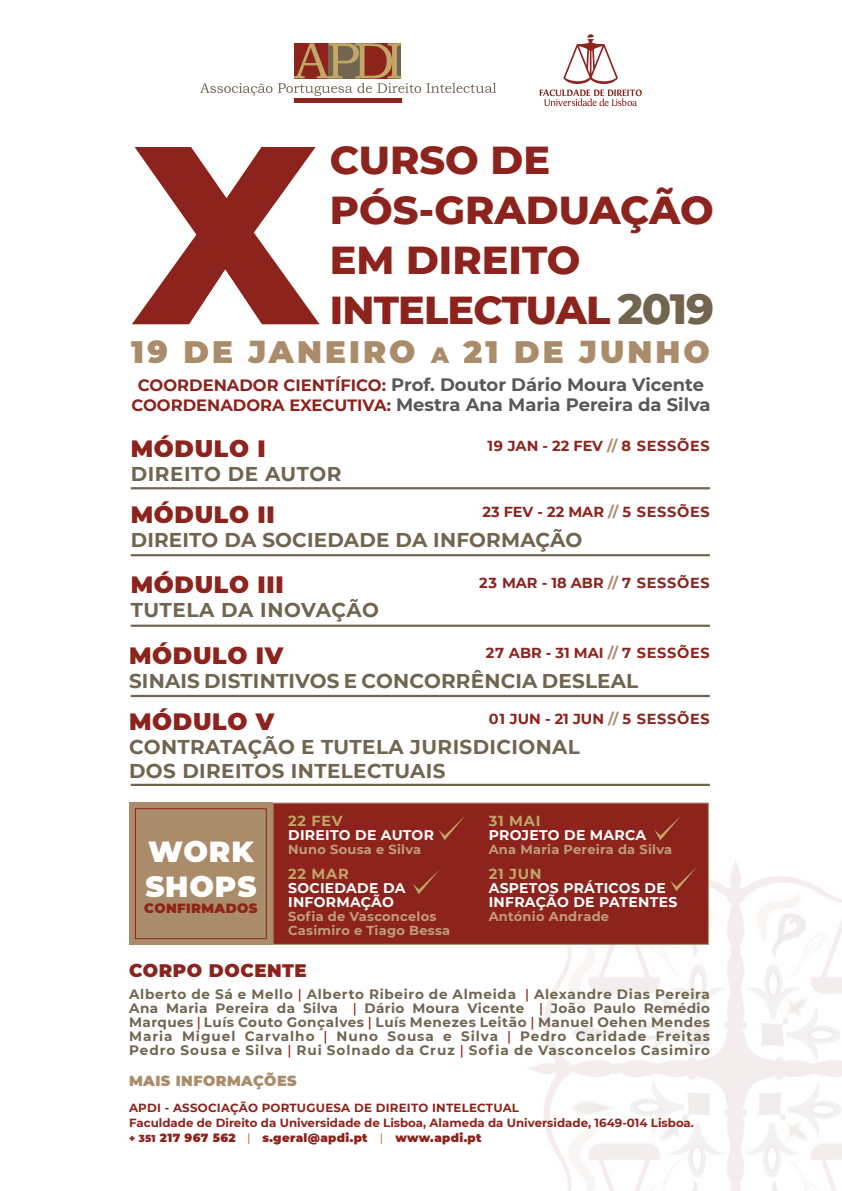
<style>
.page{position:relative;width:842px;height:1191px;background:#fff}
.page>*{position:absolute;margin:0;border:0;box-sizing:border-box;transform-origin:0 0}
.t1{font:800 253.2px "Montserrat";color:#8c231d}
.t2{font:800 39.8px/49.9px "Montserrat";letter-spacing:-.005em;color:#8c231d}
.t3{font:900 31px "Montserrat";letter-spacing:.1em;color:#aa8b6a}
.t4{font:900 29px "Montserrat";letter-spacing:.03em;color:#fff}
.t5{font:900 23.6px "Montserrat";letter-spacing:.03em;color:#8c231d}
.t6{font:700 19.9px "Montserrat";letter-spacing:.01em;color:#716550}
.t7{font:700 19.9px "Montserrat";letter-spacing:.03em;color:#716550}
.t8{font:900 18.1px "Montserrat";letter-spacing:.03em;color:#8c231d}
.t9{font:700 18px "Montserrat";color:#57585a}
.t10{font:700 14.5px "Montserrat";letter-spacing:.05em;color:#8c231d}
.t11{font:700 14.5px "Montserrat";letter-spacing:.025em;color:#8c231d}
.t12{font:700 14.5px "Montserrat";letter-spacing:.05em;color:#c2a668}
.t13{font:900 14.5px "Montserrat";letter-spacing:.03em;color:#aa8b6a}
.t14{font:700 14px/14px "Montserrat";letter-spacing:.02em;color:#fff}
.t15{font:700 13.6px/14px "Montserrat";letter-spacing:.07em;color:#716550;text-align:justify}
.t16{font:900 13.3px "Montserrat";letter-spacing:.03em;color:#8c231d}
.t17{font:700 13px "Montserrat";letter-spacing:.02em;color:#c09c7c}
.t18{font:700 11.8px "Montserrat";color:#8c231d}
.t19{font:700 11.8px "Montserrat";letter-spacing:.02em;color:#8c231d}
.t20{font:900 11.8px "Montserrat";letter-spacing:.03em;color:#8c231d}
.s1{font-size:43.1px;color:#716550}
.s2{font-size:22.2px}
.s3{font-size:16.3px;color:#8c231d}
.s4{color:#aa8b6a}
.s5{font-weight:500;color:#8c231d}
.s6{font-size:10px}
.s7{font-weight:500;color:#aa8b6a}
</style>
<div class="page">
<div style="left:129px;top:802px;width:144px;height:142px;background:#aa8b6a"></div>
<div style="left:135px;top:808px;width:132px;height:131px;border:1px solid #8c231d"></div>
<svg style="left:200px;top:83px;width:72px;height:13px"></svg>
<svg style="left:278px;top:43px;width:218px;height:53px"></svg>
<div style="left:294px;top:98px;width:107px;height:5px;background:#8c231d"></div>
<svg style="left:539px;top:34px;width:103px;height:72px"></svg>
<hr style="left:131px;top:487px;width:579px;height:2px;background:#716550">
<hr style="left:131px;top:554px;width:579px;height:2px;background:#716550">
<hr style="left:131px;top:624px;width:579px;height:3px;background:#716550">
<hr style="left:131px;top:695px;width:579px;height:2px;background:#716550">
<hr style="left:131px;top:783px;width:579px;height:3px;background:#716550">
<div style="left:273px;top:802px;width:436px;height:142px;background:#8c231d;border:1px solid #aa8b6a"></div>
<svg style="left:439px;top:816px;width:26px;height:24px"></svg>
<svg style="left:654px;top:816px;width:27px;height:24px"></svg>
<svg style="left:413px;top:870px;width:26px;height:24px"></svg>
<svg style="left:670px;top:867px;width:27px;height:24px"></svg>
<p class="t1" style="left:132px;top:49px;width:188px">X</p>
<p class="t2" style="left:330px;top:133px;width:385px">CURSO DE<br>PÓS-GRADUAÇÃO</p>
<p class="t2" style="left:330px;top:233px;width:386px">EM DIREITO<br>INTELECTUAL <span class="s1">2019</span></p>
<p class="t3" style="left:131px;top:329px;width:580px">19 DE JANEIRO <span class="s2">A</span> 21 DE JUNHO</p>
<p class="t9" style="left:138px;top:372px;width:568px"><span class="s3">COORDENADOR CIENTÍFICO:</span> Prof. Doutor Dário Moura Vicente</p>
<p class="t9" style="left:131px;top:392px;width:581px"><span class="s3">COORDENADORA EXECUTIVA:</span> Mestra Ana Maria Pereira da Silva</p>
<p class="t5" style="left:131px;top:431px;width:137px">MÓDULO I</p>
<p class="t7" style="left:131px;top:459px;width:212px">DIREITO DE AUTOR</p>
<p class="t5" style="left:131px;top:497px;width:145px">MÓDULO II</p>
<p class="t6" style="left:131px;top:525px;width:453px">DIREITO DA SOCIEDADE DA INFORMAÇÃO</p>
<p class="t10" style="left:487px;top:435px;width:224px">19 JAN - 22 FEV <span class="s4">//</span> 8 SESSÕES</p>
<p class="t11" style="left:482px;top:501px;width:229px">23 FEV - 22 MAR <span class="s4">//</span> 5 SESSÕES</p>
<p class="t5" style="left:131px;top:567px;width:154px">MÓDULO III</p>
<p class="t6" style="left:131px;top:596px;width:250px">TUTELA DA INOVAÇÃO</p>
<p class="t10" style="left:479px;top:572px;width:232px">23 MAR - 18 ABR <span class="s4">//</span> 7 SESSÕES</p>
<p class="t5" style="left:129px;top:637px;width:156px">MÓDULO IV</p>
<p class="t6" style="left:129px;top:666px;width:511px">SINAIS DISTINTIVOS E CONCORRÊNCIA DESLEAL</p>
<p class="t5" style="left:129px;top:704px;width:147px">MÓDULO V</p>
<p class="t6" style="left:129px;top:732px;width:452px">CONTRATAÇÃO E TUTELA JURISDICIONAL</p>
<p class="t6" style="left:129px;top:756px;width:318px">DOS DIREITOS INTELECTUAIS</p>
<p class="t10" style="left:486px;top:642px;width:226px">27 ABR - 31 MAI <span class="s4">//</span> 7 SESSÕES</p>
<p class="t10" style="left:489px;top:708px;width:222px">01 JUN - 21 JUN <span class="s4">//</span> 5 SESSÕES</p>
<p class="t4" style="left:148px;top:829px;width:107px">WORK</p>
<p class="t4" style="left:145px;top:864px;width:113px">SHOPS</p>
<p class="t16" style="left:144px;top:898px;width:115px">CONFIRMADOS</p>
<p class="t12" style="left:288px;top:810px;width:56px">22 FEV</p>
<p class="t14" style="left:288px;top:827px;width:147px">DIREITO DE AUTOR</p>
<p class="t17" style="left:288px;top:840px;width:135px">Nuno Sousa e Silva</p>
<p class="t12" style="left:288px;top:863px;width:62px">22 MAR</p>
<p class="t14" style="left:288px;top:880px;width:119px">SOCIEDADE DA</p>
<p class="t14" style="left:288px;top:894px;width:107px">INFORMAÇÃO</p>
<p class="t17" style="left:288px;top:907px;width:150px">Sofia de Vasconcelos</p>
<p class="t17" style="left:288px;top:921px;width:164px">Casimiro e Tiago Bessa</p>
<p class="t12" style="left:489px;top:810px;width:53px">31 MAI</p>
<p class="t14" style="left:489px;top:827px;width:159px">PROJETO DE MARCA</p>
<p class="t17" style="left:489px;top:840px;width:185px">Ana Maria Pereira da Silva</p>
<p class="t12" style="left:489px;top:863px;width:54px">21 JUN</p>
<p class="t14" style="left:489px;top:880px;width:190px">ASPETOS PRÁTICOS DE<br>INFRAÇÃO DE PATENTES</p>
<p class="t17" style="left:489px;top:907px;width:122px">António Andrade</p>
<p class="t8" style="left:129px;top:956px;width:179px">CORPO DOCENTE</p>
<p class="t15" style="left:129px;top:986px;width:582px">Alberto de Sá e Mello <span class="s5">|</span> Alberto Ribeiro de Almeida <span class="s5">|</span> Alexandre Dias Pereira Ana Maria Pereira da Silva <span class="s5">|</span> Dário Moura Vicente <span class="s5">|</span> João Paulo Remédio Marques <span class="s5">|</span> Luís Couto Gonçalves <span class="s5">|</span> Luís Menezes Leitão <span class="s5">|</span> Manuel Oehen Mendes Maria Miguel Carvalho <span class="s5">|</span> Nuno Sousa e Silva <span class="s5">|</span> Pedro Caridade Freitas Pedro Sousa e Silva <span class="s5">|</span> Rui Solnado da Cruz <span class="s5">|</span> Sofia de Vasconcelos Casimiro</p>
<p class="t13" style="left:129px;top:1069px;width:169px">MAIS INFORMAÇÕES</p>
<p class="t19" style="left:129px;top:1099px;width:391px">APDI - ASSOCIAÇÃO PORTUGUESA DE DIREITO INTELECTUAL</p>
<p class="t18" style="left:129px;top:1114px;width:566px">Faculdade de Direito da Universidade de Lisboa, Alameda da Universidade, 1649-014 Lisboa.</p>
<p class="t20" style="left:129px;top:1129px;width:354px"><span class="s6">+ 351</span> 217 967 562 <span class="s7">|</span> s.geral@apdi.pt <span class="s7">|</span> www.apdi.pt</p>
</div>
